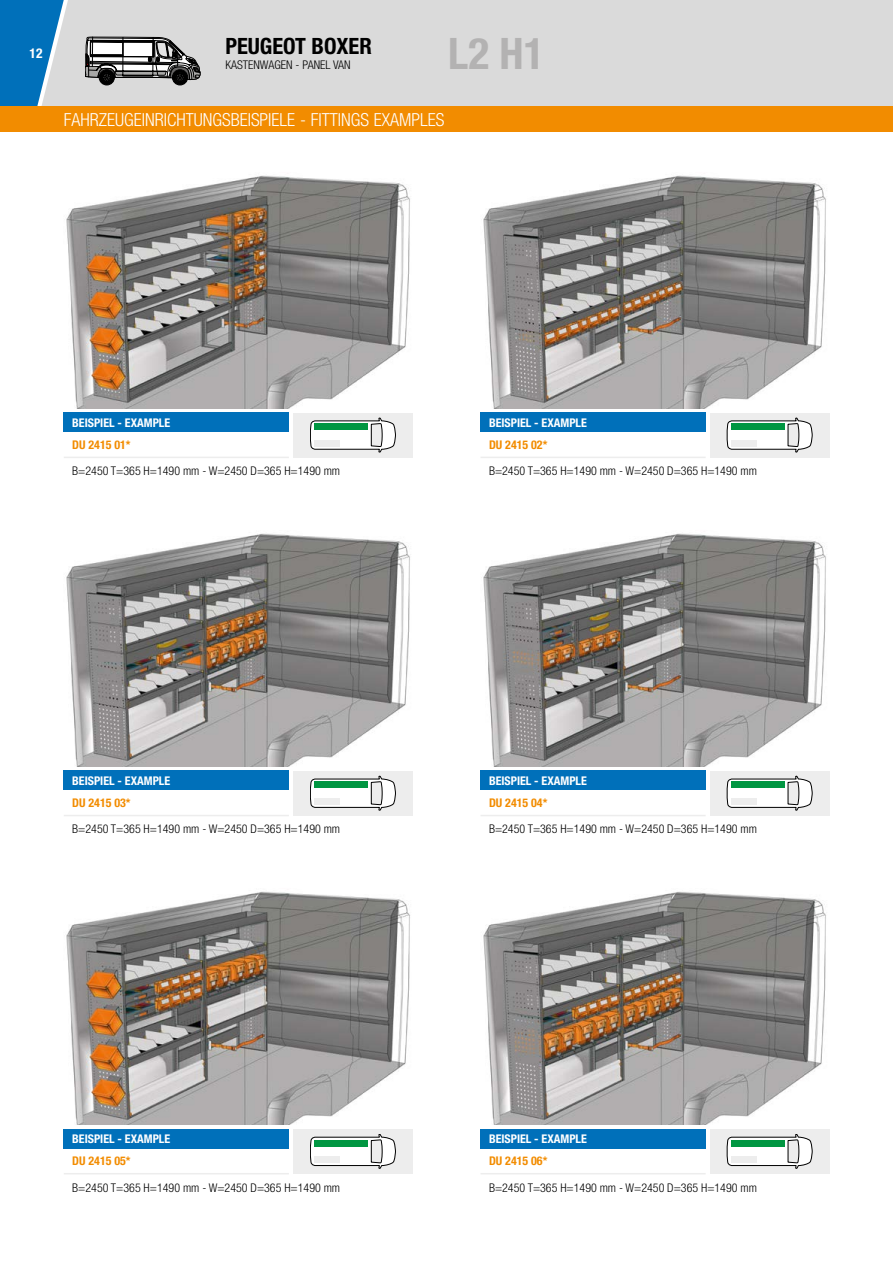
<style>
.page{position:relative;width:893px;height:1263px;background:#fff}
.page>*{position:absolute;margin:0;border:0;box-sizing:border-box;transform-origin:0 0}
.t1{font:700 condensed 43.5px "Helvetica Neue";color:#b3b2b2}
.t2{font:700 condensed 22.5px "Helvetica Neue";color:#000}
.t3{font:300 condensed 18px "Helvetica Neue";color:#fff}
.t4{font:700 condensed 13.5px "Helvetica Neue";color:#fff}
.t5{font:300 condensed 12px "Helvetica Neue";color:#000}
.t6{font:700 condensed 12px "Helvetica Neue";color:#fff}
.t7{font:700 condensed 12px "Helvetica Neue";color:#f28c00}
</style>
<div class="page">
<div style="left:0;top:0;width:41px;height:106px;background:#0070ba"></div>
<div style="left:41px;top:0;width:852px;height:106px;background:#dadada"></div>
<div style="left:0;top:106px;width:893px;height:26px;background:#f28c00"></div>
<img style="left:66px;top:175px;width:344px;height:233px">
<img style="left:66px;top:533px;width:344px;height:233px">
<img style="left:66px;top:891px;width:344px;height:233px">
<img style="left:483px;top:175px;width:343px;height:233px">
<img style="left:483px;top:533px;width:343px;height:233px">
<img style="left:483px;top:891px;width:343px;height:233px">
<svg style="left:85px;top:37px;width:115px;height:48px"></svg>
<div style="left:64px;top:413px;width:225px;height:19px;background:#0070ba"></div>
<div style="left:293px;top:413px;width:119px;height:44px;background:#ededed"></div>
<hr style="left:64px;top:457px;width:225px;height:1px;background:#ededed">
<svg style="left:310px;top:418px;width:86px;height:34px"></svg>
<div style="left:314px;top:423px;width:54px;height:7px;background:#009641"></div>
<div style="left:314px;top:440px;width:26px;height:7px;background:#ededed"></div>
<div style="left:64px;top:771px;width:225px;height:19px;background:#0070ba"></div>
<div style="left:293px;top:771px;width:119px;height:44px;background:#ededed"></div>
<hr style="left:64px;top:815px;width:225px;height:1px;background:#ededed">
<svg style="left:310px;top:776px;width:86px;height:34px"></svg>
<div style="left:314px;top:782px;width:54px;height:6px;background:#009641"></div>
<div style="left:314px;top:798px;width:26px;height:7px;background:#ededed"></div>
<div style="left:64px;top:1129px;width:225px;height:19px;background:#0070ba"></div>
<div style="left:293px;top:1129px;width:119px;height:45px;background:#ededed"></div>
<hr style="left:64px;top:1173px;width:225px;height:1px;background:#ededed">
<svg style="left:310px;top:1134px;width:86px;height:34px"></svg>
<div style="left:314px;top:1140px;width:54px;height:6px;background:#009641"></div>
<div style="left:314px;top:1156px;width:26px;height:7px;background:#ededed"></div>
<div style="left:480px;top:413px;width:226px;height:19px;background:#0070ba"></div>
<div style="left:710px;top:413px;width:119px;height:44px;background:#ededed"></div>
<hr style="left:480px;top:457px;width:226px;height:1px;background:#ededed">
<svg style="left:727px;top:418px;width:85px;height:34px"></svg>
<div style="left:731px;top:423px;width:54px;height:7px;background:#009641"></div>
<div style="left:731px;top:440px;width:26px;height:7px;background:#ededed"></div>
<div style="left:480px;top:771px;width:226px;height:19px;background:#0070ba"></div>
<div style="left:710px;top:771px;width:119px;height:44px;background:#ededed"></div>
<hr style="left:480px;top:815px;width:226px;height:1px;background:#ededed">
<svg style="left:727px;top:776px;width:85px;height:34px"></svg>
<div style="left:731px;top:782px;width:54px;height:6px;background:#009641"></div>
<div style="left:731px;top:798px;width:26px;height:7px;background:#ededed"></div>
<div style="left:480px;top:1129px;width:226px;height:19px;background:#0070ba"></div>
<div style="left:710px;top:1129px;width:119px;height:45px;background:#ededed"></div>
<hr style="left:480px;top:1173px;width:226px;height:1px;background:#ededed">
<svg style="left:727px;top:1134px;width:85px;height:34px"></svg>
<div style="left:731px;top:1140px;width:54px;height:6px;background:#009641"></div>
<div style="left:731px;top:1156px;width:26px;height:7px;background:#ededed"></div>
<h2 class="t2" style="left:225px;top:33px;width:148px">PEUGEOT BOXER</h2>
<p class="t5" style="left:225px;top:58px;width:127px">KASTENWAGEN - PANEL VAN</p>
<p class="t4" style="left:30px;top:45px;width:14px">12</p>
<h1 class="t1" style="left:448px;top:27px;width:98px">L2 H1</h1>
<h3 class="t3" style="left:64px;top:110px;width:382px">FAHRZEUGEINRICHTUNGSBEISPIELE - FITTINGS EXAMPLES</h3>
<p class="t6" style="left:72px;top:415px;width:99px">BEISPIEL - EXAMPLE</p>
<p class="t7" style="left:72px;top:437px;width:60px">DU 2415 01*</p>
<p class="t5" style="left:72px;top:464px;width:269px">B=2450 T=365 H=1490 mm - W=2450 D=365 H=1490 mm</p>
<p class="t6" style="left:489px;top:415px;width:99px">BEISPIEL - EXAMPLE</p>
<p class="t7" style="left:489px;top:437px;width:60px">DU 2415 02*</p>
<p class="t5" style="left:489px;top:464px;width:269px">B=2450 T=365 H=1490 mm - W=2450 D=365 H=1490 mm</p>
<p class="t6" style="left:72px;top:773px;width:99px">BEISPIEL - EXAMPLE</p>
<p class="t7" style="left:72px;top:795px;width:60px">DU 2415 03*</p>
<p class="t5" style="left:72px;top:822px;width:269px">B=2450 T=365 H=1490 mm - W=2450 D=365 H=1490 mm</p>
<p class="t6" style="left:72px;top:1132px;width:99px">BEISPIEL - EXAMPLE</p>
<p class="t7" style="left:72px;top:1154px;width:60px">DU 2415 05*</p>
<p class="t5" style="left:72px;top:1180px;width:269px">B=2450 T=365 H=1490 mm - W=2450 D=365 H=1490 mm</p>
<p class="t6" style="left:489px;top:773px;width:99px">BEISPIEL - EXAMPLE</p>
<p class="t7" style="left:489px;top:795px;width:60px">DU 2415 04*</p>
<p class="t5" style="left:489px;top:822px;width:269px">B=2450 T=365 H=1490 mm - W=2450 D=365 H=1490 mm</p>
<p class="t6" style="left:489px;top:1132px;width:99px">BEISPIEL - EXAMPLE</p>
<p class="t7" style="left:489px;top:1154px;width:60px">DU 2415 06*</p>
<p class="t5" style="left:489px;top:1180px;width:269px">B=2450 T=365 H=1490 mm - W=2450 D=365 H=1490 mm</p>
</div>
